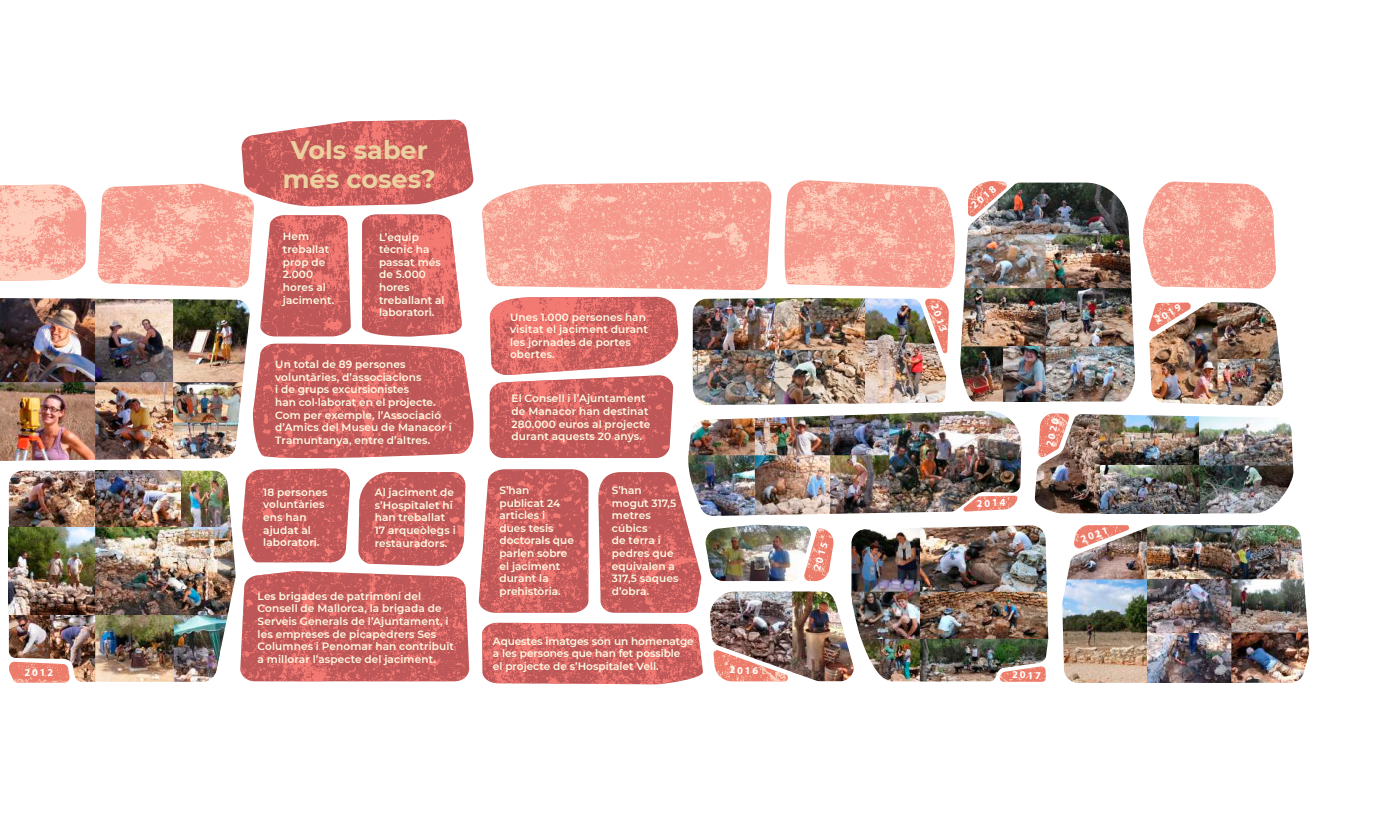
<style>
.page{position:relative;width:1382px;height:830px;background:#fff}
.page>*{position:absolute;margin:0;border:0;box-sizing:border-box;transform-origin:0 0}
.t1{font:700 25.5px/28.5px "Montserrat";color:#ebd19f;text-align:center}
.t2{font:600 10.5px/12.6px "Montserrat";letter-spacing:.01em;color:#fffce4}
.t3{font:600 10.5px/12.6px "Montserrat";letter-spacing:-.01em;color:#fffce4}
.t4{font:700 10.5px "Myriad Pro";color:#fff}
</style>
<div class="page">
<img style="left:1048px;top:513px;width:82px;height:127px">
<img style="left:710px;top:605px;width:3px;height:36px">
<img style="left:835px;top:602px;width:19px;height:79px">
<img style="left:713px;top:528px;width:122px;height:153px">
<img style="left:1143px;top:181px;width:133px;height:107px">
<img style="left:1038px;top:375px;width:98px;height:39px">
<img style="left:240px;top:120px;width:463px;height:564px">
<img style="left:482px;top:180px;width:442px;height:110px">
<img style="left:0;top:184px;width:254px;height:103px">
<img style="left:95px;top:382px;width:106px;height:77px">
<img style="left:173px;top:422px;width:65px;height:36px">
<img style="left:173px;top:382px;width:70px;height:40px">
<img style="left:95px;top:298px;width:78px;height:84px">
<img style="left:173px;top:299px;width:78px;height:83px">
<img style="left:0;top:382px;width:95px;height:78px">
<img style="left:0;top:298px;width:95px;height:84px">
<img style="left:9px;top:661px;width:59px;height:21px">
<img style="left:95px;top:614px;width:79px;height:67px">
<img style="left:174px;top:614px;width:54px;height:67px">
<img style="left:180px;top:470px;width:51px;height:57px">
<img style="left:44px;top:614px;width:51px;height:67px">
<img style="left:9px;top:614px;width:41px;height:44px">
<img style="left:9px;top:470px;width:171px;height:57px">
<img style="left:9px;top:527px;width:86px;height:87px">
<img style="left:95px;top:527px;width:141px;height:87px">
<img style="left:960px;top:354px;width:44px;height:47px">
<img style="left:1046px;top:281px;width:88px;height:65px">
<img style="left:1008px;top:288px;width:38px;height:58px">
<img style="left:1008px;top:182px;width:121px;height:52px">
<img style="left:1008px;top:234px;width:38px;height:54px">
<img style="left:1046px;top:234px;width:85px;height:54px">
<img style="left:1004px;top:346px;width:42px;height:55px">
<img style="left:1046px;top:346px;width:89px;height:55px">
<img style="left:705px;top:524px;width:107px;height:56px">
<img style="left:688px;top:418px;width:67px;height:37px">
<img style="left:688px;top:455px;width:143px;height:61px">
<img style="left:755px;top:415px;width:75px;height:57px">
<img style="left:830px;top:413px;width:59px;height:42px">
<img style="left:830px;top:455px;width:60px;height:58px">
<img style="left:889px;top:410px;width:133px;height:102px">
<img style="left:924px;top:181px;width:84px;height:173px">
<img style="left:775px;top:298px;width:90px;height:52px">
<img style="left:693px;top:350px;width:173px;height:55px">
<img style="left:693px;top:298px;width:82px;height:63px">
<img style="left:865px;top:298px;width:81px;height:105px">
<img style="left:1034px;top:414px;width:66px;height:99px">
<img style="left:1199px;top:416px;width:94px;height:49px">
<img style="left:1199px;top:465px;width:94px;height:48px">
<img style="left:1100px;top:414px;width:99px;height:51px">
<img style="left:1100px;top:465px;width:99px;height:48px">
<img style="left:1217px;top:302px;width:63px;height:57px">
<img style="left:1216px;top:359px;width:68px;height:47px">
<img style="left:1149px;top:302px;width:68px;height:102px">
<img style="left:851px;top:528px;width:69px;height:63px">
<img style="left:861px;top:638px;width:59px;height:43px">
<img style="left:851px;top:591px;width:69px;height:47px">
<img style="left:920px;top:638px;width:128px;height:43px">
<img style="left:920px;top:525px;width:127px;height:66px">
<img style="left:920px;top:591px;width:128px;height:47px">
<img style="left:1062px;top:578px;width:85px;height:104px">
<img style="left:1067px;top:526px;width:80px;height:53px">
<img style="left:1147px;top:632px;width:84px;height:50px">
<img style="left:1147px;top:525px;width:84px;height:107px">
<img style="left:1231px;top:525px;width:73px;height:54px">
<img style="left:1231px;top:632px;width:78px;height:50px">
<img style="left:1231px;top:579px;width:77px;height:53px">
<h1 class="t1" style="left:283px;top:136px;width:155px">Vols saber més coses?</h1>
<p class="t2" style="left:283px;top:230px;width:53px">Hem treballat prop de<br>2.000 hores al jaciment.</p>
<p class="t2" style="left:379px;top:230px;width:67px">L’equip tècnic ha passat més de 5.000 hores treballant al laboratori.</p>
<p class="t2" style="left:275px;top:358px;width:178px">Un total de 89 persones voluntàries, d’associacions<br>i de grups excursionistes<br>han col·laborat en el projecte.<br>Com per exemple, l’Associació d’Amics del Museu de Manacor i<br>Tramuntanya, entre d’altres.</p>
<p class="t2" style="left:510px;top:310px;width:139px">Unes 1.000 persones han visitat el jaciment durant les jornades de portes obertes.</p>
<p class="t2" style="left:512px;top:392px;width:140px">El Consell i l’Ajuntament de Manacor han destinat<br>280.000 euros al projecte durant aquests 20 anys.</p>
<p class="t4" style="left:968px;top:200px;width:30px;rotate:-39deg">2018</p>
<p class="t4" style="left:941px;top:301px;width:30px;rotate:70deg">2013</p>
<p class="t4" style="left:1043px;top:444px;width:30px;rotate:-77deg">2020</p>
<p class="t2" style="left:499px;top:483px;width:76px">S’han publicat 24 articles i dues tesis doctorals que parlen sobre el jaciment durant la prehistòria.</p>
<p class="t2" style="left:612px;top:483px;width:68px">S’han mogut 317,5 metres cúbics<br>de terra i pedres que equivalen a<br>317,5 saques d’obra.</p>
<p class="t3" style="left:493px;top:634px;width:202px">Aquestes imatges són un homenatge a les persones que han fet possible<br>el projecte de s’Hospitalet Vell.</p>
<p class="t2" style="left:263px;top:485px;width:66px">18 persones voluntàries ens han ajudat al laboratori.</p>
<p class="t2" style="left:375px;top:485px;width:82px">Al jaciment de s’Hospitalet hi han treballat<br>17 arqueòlegs i restauradors.</p>
<p class="t4" style="left:976px;top:496px;width:30px;rotate:-2deg">2014</p>
<p class="t4" style="left:810px;top:567px;width:30px;rotate:-73deg">2015</p>
<p class="t2" style="left:258px;top:589px;width:198px">Les brigades de patrimoni del Consell de Mallorca, la brigada de Serveis Generals de l’Ajuntament, i les empreses de picapedrers Ses Columnes i Penomar han contribuït a millorar l’aspecte del jaciment.</p>
<p class="t4" style="left:730px;top:662px;width:30px;rotate:1deg">2016</p>
<p class="t4" style="left:24px;top:665px;width:30px;rotate:-1deg">2012</p>
<p class="t4" style="left:1012px;top:667px;width:30px;rotate:1deg">2017</p>
<p class="t4" style="left:1079px;top:533px;width:30px;rotate:-20deg">2021</p>
<p class="t4" style="left:1152px;top:314px;width:30px;rotate:-30deg">2019</p>
</div>
